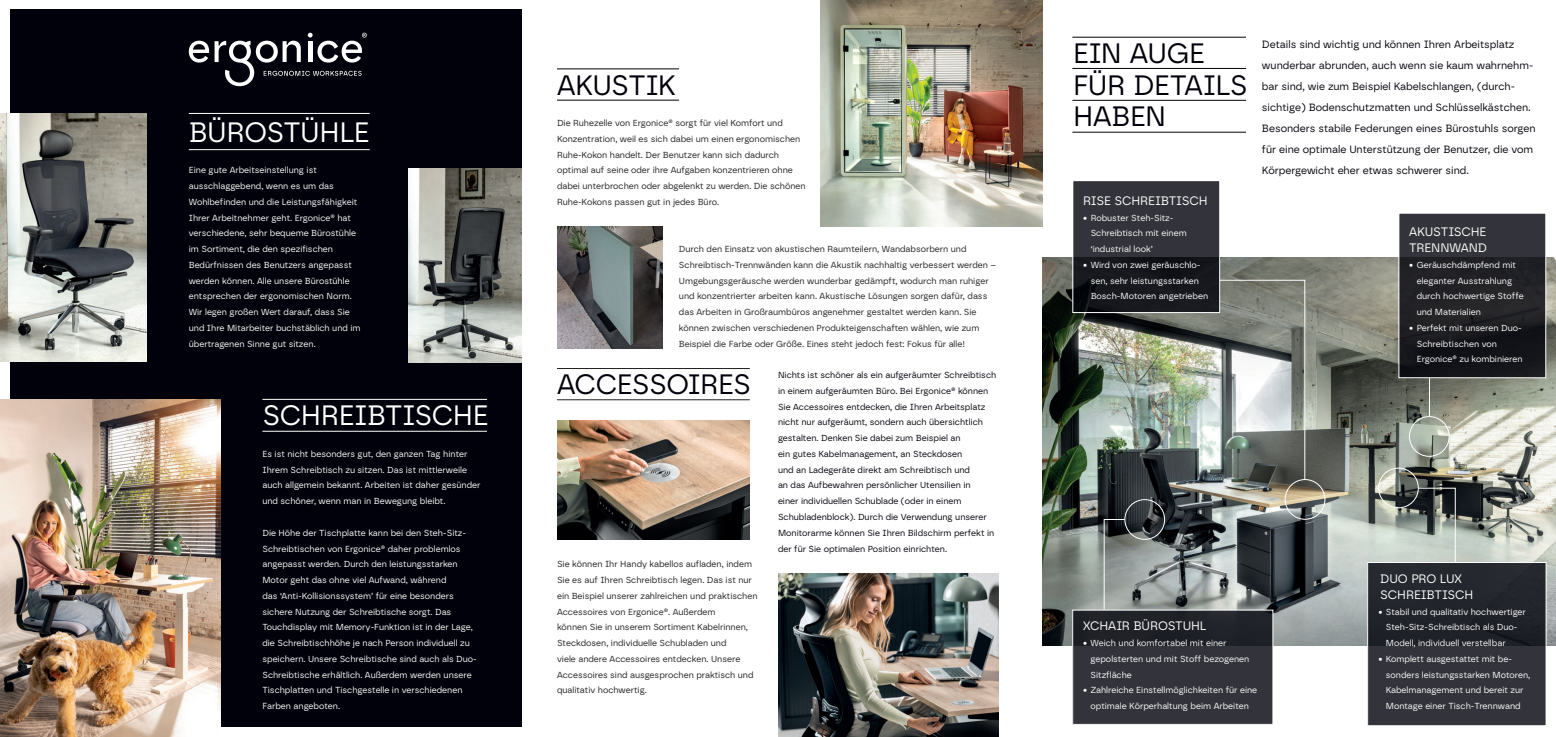
<style>
.page{position:relative;width:1556px;height:737px;background:#fff}
.page>*{position:absolute;margin:0;border:0;box-sizing:border-box;transform-origin:0 0}
.t1{font:28px/31.5px "Borna";letter-spacing:-.025em;color:#00010a}
.t2{font:28px "Borna";letter-spacing:-.02em;color:#fff}
.t3{font:12.25px/15.8px "Borna";letter-spacing:-.015em;color:#fff}
.t4{font:10.5px/21px "Borna";color:#00010a}
.t5{font:8.75px/15.8px "Borna";color:#fff}
.t6{font:8.75px/15.8px "Borna";color:#231f20}
.t7{font:8.75px/15.8px "Borna";color:#00010a}
</style>
<div class="page">
<img style="left:1042px;top:257px;width:513px;height:388px">
<div style="left:10px;top:10px;width:511px;height:717px;background:#00010a"></div>
<img style="left:0;top:113px;width:147px;height:248px">
<img style="left:409px;top:168px;width:112px;height:194px">
<img style="left:0;top:399px;width:220px;height:338px">
<hr style="left:557px;top:399px;width:192px;height:1px;background:#231f20">
<hr style="left:557px;top:368px;width:192px;height:1px;background:#231f20">
<hr style="left:557px;top:100px;width:122px;height:1px;background:#00010a">
<hr style="left:557px;top:69px;width:122px;height:1px;background:#00010a">
<hr style="left:189px;top:149px;width:181px;height:1px;background:#fff">
<hr style="left:189px;top:113px;width:181px;height:1px;background:#fff">
<hr style="left:262px;top:431px;width:225px;height:1px;background:#fff">
<hr style="left:262px;top:399px;width:225px;height:1px;background:#fff">
<img style="left:820px;top:0;width:222px;height:226px">
<img style="left:557px;top:227px;width:105px;height:121px">
<img style="left:778px;top:573px;width:220px;height:164px">
<img style="left:557px;top:420px;width:192px;height:119px">
<svg style="left:1074px;top:182px;width:143px;height:129px;background:#26262d"></svg>
<div style="left:1072px;top:180px;width:147px;height:133px;border:1px solid #fff"></div>
<div style="left:1072px;top:610px;width:200px;height:114px;background:linear-gradient(to bottom,#202329,#393841)"></div>
<div style="left:1072px;top:609px;width:201px;height:116px;border:1px solid #fff"></div>
<div style="left:1398px;top:213px;width:147px;height:165px;background:linear-gradient(to bottom,#35353c,#0f1013)"></div>
<div style="left:1398px;top:213px;width:147px;height:165px;border:1px solid #fff"></div>
<div style="left:1367px;top:562px;width:178px;height:163px;background:#282a30"></div>
<div style="left:1366px;top:562px;width:180px;height:164px;border:1px solid #fff"></div>
<hr style="left:1072px;top:100px;width:173px;height:1px;background:#00010a">
<hr style="left:1072px;top:68px;width:173px;height:1px;background:#00010a">
<hr style="left:1072px;top:37px;width:173px;height:1px;background:#00010a">
<hr style="left:1072px;top:132px;width:173px;height:1px;background:#00010a">
<svg style="left:1103px;top:519px;width:22px;height:91px;background:#7f8482"></svg>
<svg style="left:1219px;top:280px;width:86px;height:200px;background:#8d928e"></svg>
<svg style="left:1417px;top:488px;width:38px;height:74px;background:#818984"></svg>
<hr style="left:1429px;top:378px;width:1px;height:38px;background:#fff">
<div style="left:1124px;top:499px;width:40px;height:40px;border:1px solid #fff;border-radius:50%"></div>
<div style="left:1378px;top:468px;width:40px;height:40px;border:1px solid #fff;border-radius:50%"></div>
<div style="left:1284px;top:479px;width:40px;height:40px;border:1px solid #fff;border-radius:50%"></div>
<div style="left:1408px;top:416px;width:41px;height:40px;border:1px solid #fff;border-radius:50%"></div>
<svg style="left:189px;top:33px;width:178px;height:53px"></svg>
<p class="t2" style="left:189px;top:115px;width:182px">BÜROSTÜHLE</p>
<p class="t5" style="left:189px;top:162px;width:173px">Eine gute Arbeitseinstellung ist ausschlaggebend, wenn es um das Wohlbefinden und die Leistungsfähigkeit Ihrer Arbeitnehmer geht. Ergonice® hat verschiedene, sehr bequeme Bürostühle im Sortiment, die den spezifischen Bedürfnissen des Benutzers angepasst werden können. Alle unsere Bürostühle entsprechen der ergonomischen Norm.<br>Wir legen großen Wert darauf, dass Sie und Ihre Mitarbeiter buchstäblich und im übertragenen Sinne gut sitzen.</p>
<p class="t2" style="left:262px;top:399px;width:228px">SCHREIBTISCHE</p>
<p class="t5" style="left:262px;top:446px;width:219px">Es ist nicht besonders gut, den ganzen Tag hinter Ihrem Schreibtisch zu sitzen. Das ist mittlerweile auch allgemein bekannt. Arbeiten ist daher gesünder und schöner, wenn man in Bewegung bleibt.</p>
<p class="t5" style="left:262px;top:524px;width:216px">Die Höhe der Tischplatte kann bei den Steh-Sitz-Schreibtischen von Ergonice® daher problemlos angepasst werden. Durch den leistungsstarken Motor geht das ohne viel Aufwand, während<br>das ‘Anti-Kollisionssystem’ für eine besonders sichere Nutzung der Schreibtische sorgt. Das Touchdisplay mit Memory-Funktion ist in der Lage, die Schreibtischhöhe je nach Person individuell zu speichern. Unsere Schreibtische sind auch als Duo-Schreibtische erhältlich. Außerdem werden unsere Tischplatten und Tischgestelle in verschiedenen Farben angeboten.</p>
<p class="t1" style="left:557px;top:69px;width:120px">AKUSTIK</p>
<p class="t6" style="left:557px;top:115px;width:250px">Die Ruhezelle von Ergonice® sorgt für viel Komfort und Konzentration, weil es sich dabei um einen ergonomischen Ruhe-Kokon handelt. Der Benutzer kann sich dadurch optimal auf seine oder ihre Aufgaben konzentrieren ohne dabei unterbrochen oder abgelenkt zu werden. Die schönen Ruhe-Kokons passen gut in jedes Büro.</p>
<p class="t6" style="left:679px;top:241px;width:319px">Durch den Einsatz von akustischen Raumteilern, Wandabsorbern und Schreibtisch-Trennwänden kann die Akustik nachhaltig verbessert werden – Umgebungsgeräusche werden wunderbar gedämpft, wodurch man ruhiger und konzentrierter arbeiten kann. Akustische Lösungen sorgen dafür, dass das Arbeiten in Großraumbüros angenehmer gestaltet werden kann. Sie können zwischen verschiedenen Produkteigenschaften wählen, wie zum Beispiel die Farbe oder Größe. Eines steht jedoch fest: Fokus für alle!</p>
<p class="t1" style="left:557px;top:368px;width:195px">ACCESSOIRES</p>
<p class="t6" style="left:557px;top:556px;width:202px">Sie können Ihr Handy kabellos aufladen, indem Sie es auf Ihren Schreibtisch legen. Das ist nur ein Beispiel unserer zahlreichen und praktischen Accessoires von Ergonice®. Außerdem<br>können Sie in unserem Sortiment Kabelrinnen, Steckdosen, individuelle Schubladen und<br>viele andere Accessoires entdecken. Unsere Accessoires sind ausgesprochen praktisch und qualitativ hochwertig.</p>
<p class="t7" style="left:778px;top:367px;width:220px">Nichts ist schöner als ein aufgeräumter Schreibtisch in einem aufgeräumten Büro. Bei Ergonice® können Sie Accessoires entdecken, die Ihren Arbeitsplatz nicht nur aufgeräumt, sondern auch übersichtlich gestalten. Denken Sie dabei zum Beispiel an<br>ein gutes Kabelmanagement, an Steckdosen<br>und an Ladegeräte direkt am Schreibtisch und<br>an das Aufbewahren persönlicher Utensilien in<br>einer individuellen Schublade (oder in einem Schubladenblock). Durch die Verwendung unserer Monitorarme können Sie Ihren Bildschirm perfekt in der für Sie optimalen Position einrichten.</p>
<p class="t1" style="left:1073px;top:37px;width:176px">EIN AUGE<br>FÜR DETAILS<br>HABEN</p>
<p class="t3" style="left:1083px;top:192px;width:126px">RISE SCHREIBTISCH</p>
<p class="t5" style="left:1090px;top:209px;width:98px;text-indent:-7px">• Robuster Steh-Sitz-<br>Schreibtisch mit einem ‘industrial look’</p>
<p class="t5" style="left:1090px;top:257px;width:119px;text-indent:-7px">• Wird von zwei geräuschlo&shy;sen, sehr leistungsstarken<br>Bosch-Motoren angetrieben</p>
<p class="t4" style="left:1261px;top:33px;width:275px">Details sind wichtig und können Ihren Arbeitsplatz wunderbar abrunden, auch wenn sie kaum wahrnehm&shy;bar sind, wie zum Beispiel Kabelschlangen, (durch&shy;sichtige) Bodenschutzmatten und Schlüsselkästchen.<br>Besonders stabile Federungen eines Bürostuhls sorgen für eine optimale Unterstützung der Benutzer, die vom Körpergewicht eher etwas schwerer sind.</p>
<p class="t3" style="left:1409px;top:224px;width:79px">AKUSTISCHE<br>TRENNWAND</p>
<p class="t5" style="left:1416px;top:257px;width:108px;text-indent:-7px">• Geräuschdämpfend mit eleganter Ausstrahlung durch hochwertige Stoffe und Materialien</p>
<p class="t5" style="left:1416px;top:320px;width:107px;text-indent:-7px">• Perfekt mit unseren Duo-<br>Schreibtischen von<br>Ergonice® zu kombinieren</p>
<p class="t3" style="left:1380px;top:570px;width:95px">DUO PRO LUX<br>SCHREIBTISCH</p>
<p class="t3" style="left:1083px;top:618px;width:125px">XCHAIR BÜROSTUHL</p>
<p class="t5" style="left:1090px;top:635px;width:160px;text-indent:-7px">• Weich und komfortabel mit einer gepolsterten und mit Stoff bezogenen<br>Sitzfläche</p>
<p class="t5" style="left:1083px;top:682px;width:176px;text-align:center">• Zahlreiche Einstellmöglichkeiten für eine optimale Körperhaltung beim Arbeiten</p>
<p class="t5" style="left:1385px;top:603px;width:142px;text-indent:-7px">• Stabil und qualitativ hochwertiger<br>Steh-Sitz-Schreibtisch als Duo-<br>Modell, individuell verstellbar</p>
<p class="t5" style="left:1385px;top:650px;width:146px;text-indent:-7px">• Komplett ausgestattet mit be&shy;sonders leistungsstarken Motoren, Kabelmanagement und bereit zur Montage einer Tisch-Trennwand</p>
</div>
